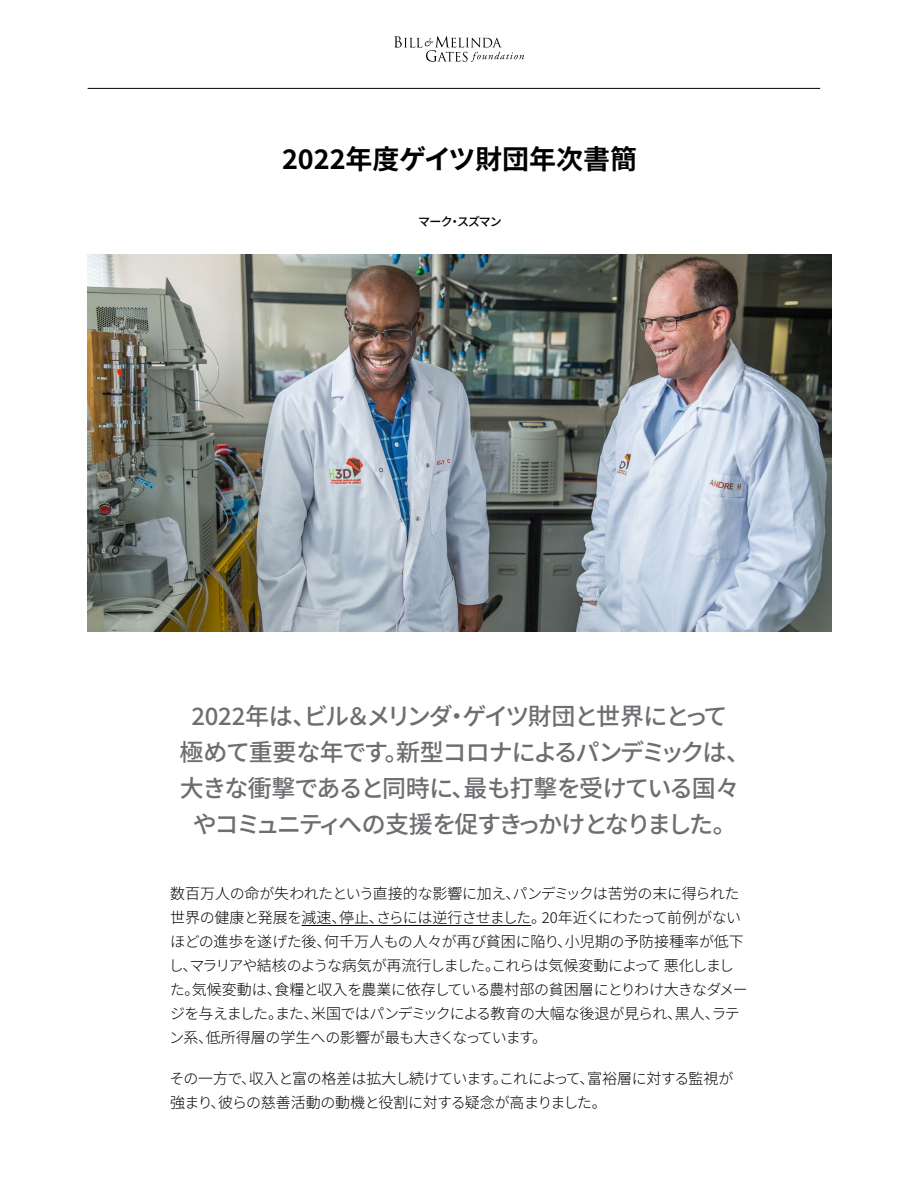
<style>
.page{position:relative;width:918px;height:1188px;background:#fff}
.page>*{position:absolute;margin:0;border:0;box-sizing:border-box;transform-origin:0 0}
.t1{font:700 27px "Source Han Sans JP";color:#000}
.t2{font:500 24px/36px "Source Han Sans JP";letter-spacing:-.065em;color:#6d6e71;text-align:center}
.t3{font:300 15px/24px "Source Han Sans JP";letter-spacing:-.02em;color:#000}
.t4{font:500 12px "Source Han Sans JP";letter-spacing:-.08em;color:#000}
</style>
<div class="page">
<svg style="left:394px;top:36px;width:130px;height:26px"></svg>
<hr style="left:88px;top:88px;width:732px;height:1px;background:#000">
<hr style="left:302px;top:925px;width:229px;height:1px;background:#000">
<img style="left:88px;top:254px;width:743px;height:377px">
<h1 class="t1" style="left:282px;top:144px;width:357px">2022年度ゲイツ財団年次書簡</h1>
<p class="t4" style="left:418px;top:215px;width:85px">マーク・スズマン</p>
<h2 class="t2" style="left:180px;top:699px;width:572px">2022年は、ビル＆メリンダ・ゲイツ財団と世界にとって<br>極めて重要な年です。新型コロナによるパンデミックは、大きな衝撃であると同時に、最も打撃を受けている国々やコミュニティへの支援を促すきっかけとなりました。</h2>
<p class="t3" style="left:169px;top:882px;width:581px">数百万人の命が失われたという直接的な影響に加え、パンデミックは苦労の末に得られた世界の健康と発展を減速、停止、さらには逆行させました。20年近くにわたって前例がないほどの進歩を遂げた後、何千万人もの人々が再び貧困に陥り、小児期の予防接種率が低下し、マラリアや結核のような病気が再流行しました。これらは気候変動によって 悪化しました。気候変動は、食糧と収入を農業に依存している農村部の貧困層にとりわけ大きなダメージを与えました。また、米国ではパンデミックによる教育の大幅な後退が見られ、黒人、ラテン系、低所得層の学生への影響が最も大きくなっています。</p>
<p class="t3" style="left:170px;top:1067px;width:565px">その一方で、収入と富の格差は拡大し続けています。これによって、富裕層に対する監視が強まり、彼らの慈善活動の動機と役割に対する疑念が高まりました。</p>
</div>
